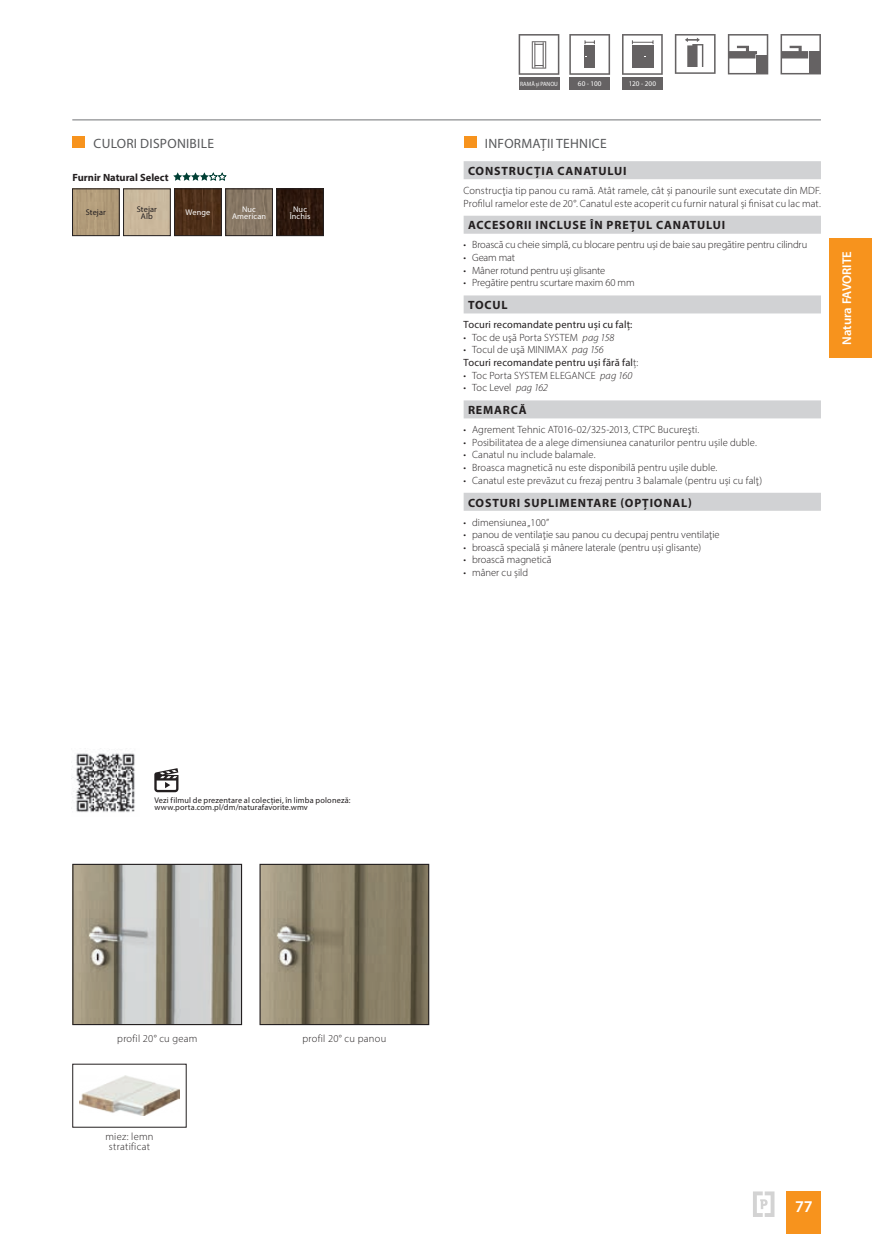
<style>
.page{position:relative;width:872px;height:1234px;background:#fff}
.page>*{position:absolute;margin:0;border:0;box-sizing:border-box;transform-origin:0 0}
.t1{font:600 16.5px "Myriad Pro";color:#fff}
.t2{font:13.5px "Myriad Pro";letter-spacing:.02em;color:#57585a}
.paginacja_model{font:600 12.75px "Myriad Pro";color:#fff}
.Opis_1_head{font:700 12px "Myriad Pro";letter-spacing:.07em;color:#231f20}
.Opis_2_tresc{font:300 10.5px/12.6px "Myriad Pro";letter-spacing:.005em;color:#231f20}
.podpis_wyroznik_w_ra{font:300 10.5px "Myriad Pro";letter-spacing:.025em;color:#231f20}
.Opis_3_punktory{font:10.5px "Myriad Pro";letter-spacing:.01em;color:#231f20}
.Opis_2_tresc-2{font:10.5px "Myriad Pro";letter-spacing:.01em;color:#231f20}
.Opis_2_tresc-3{font:300 10.5px "Myriad Pro";letter-spacing:-.015em;color:#231f20}
.t3{font:700 10.5px "Myriad Pro";color:#231f20}
.kolor_podpis_bialy{font:8.25px/7.5px "Myriad Pro";letter-spacing:.015em;color:#231f20;text-align:center}
.t4{font:8.25px/7.5px "Myriad Pro";letter-spacing:.02em;color:#fff;text-align:center}
.t5{font:7.2px "Myriad Pro";color:#fff}
.t6{font:6.15px "Myriad Pro";letter-spacing:.005em;color:#fff;scale:.92 1}
.s1{font-style:italic}
.s2{font-weight:300}
</style>
<div class="page">
<hr style="left:0;top:119px;width:1px;height:319px;background:#f7931d">
<div style="left:72px;top:136px;width:13px;height:12px;background:#f7931d"></div>
<div style="left:787px;top:1191px;width:34px;height:42px;background:#f7931d"></div>
<hr style="left:72px;top:119px;width:749px;height:1px;background:#717275">
<svg style="left:780px;top:34px;width:41px;height:40px"></svg>
<div style="left:809px;top:51px;width:11px;height:23px;background:#656263"></div>
<svg style="left:728px;top:34px;width:40px;height:40px"></svg>
<div style="left:829px;top:238px;width:43px;height:119px;background:#f7931d"></div>
<svg style="left:753px;top:1191px;width:21px;height:25px"></svg>
<img style="left:74px;top:865px;width:166px;height:157px">
<div style="left:72px;top:863px;width:170px;height:161px;border:1px solid #231f20"></div>
<img style="left:261px;top:865px;width:166px;height:157px">
<div style="left:259px;top:863px;width:170px;height:161px;border:1px solid #231f20"></div>
<div style="left:622px;top:77px;width:41px;height:12px;background:#656263"></div>
<svg style="left:622px;top:34px;width:41px;height:41px"></svg>
<div style="left:569px;top:77px;width:41px;height:12px;background:#656263"></div>
<svg style="left:569px;top:34px;width:41px;height:41px"></svg>
<svg style="left:675px;top:34px;width:40px;height:40px"></svg>
<div style="left:463px;top:161px;width:358px;height:18px;background:#d1d2d4"></div>
<div style="left:463px;top:216px;width:358px;height:18px;background:#d1d2d4"></div>
<div style="left:463px;top:295px;width:358px;height:18px;background:#d1d2d4"></div>
<div style="left:463px;top:400px;width:358px;height:18px;background:#d1d2d4"></div>
<div style="left:463px;top:492px;width:358px;height:18px;background:#d1d2d4"></div>
<img style="left:74px;top:191px;width:43px;height:43px">
<div style="left:72px;top:189px;width:47px;height:47px;border:1px solid #231f20"></div>
<div style="left:123px;top:189px;width:47px;height:47px;border:1px solid #231f20"></div>
<img style="left:176px;top:191px;width:43px;height:43px">
<div style="left:174px;top:189px;width:47px;height:47px;border:1px solid #231f20"></div>
<img style="left:227px;top:191px;width:44px;height:43px">
<div style="left:225px;top:189px;width:48px;height:47px;border:1px solid #231f20"></div>
<img style="left:278px;top:191px;width:44px;height:43px">
<div style="left:276px;top:189px;width:48px;height:47px;border:1px solid #231f20"></div>
<svg style="left:173px;top:172px;width:54px;height:9px"></svg>
<svg style="left:154px;top:768px;width:24px;height:24px"></svg>
<img style="left:72px;top:748px;width:63px;height:64px">
<div style="left:518px;top:77px;width:41px;height:12px;background:#656263"></div>
<svg style="left:518px;top:34px;width:41px;height:41px"></svg>
<img style="left:80px;top:1075px;width:99px;height:40px">
<div style="left:463px;top:136px;width:13px;height:12px;background:#f7931d"></div>
<p class="t2" style="left:94px;top:135px;width:122px">CULORI DISPONIBILE</p>
<p class="t3" style="left:72px;top:170px;width:98px">Furnir Natural Select</p>
<p class="kolor_podpis_bialy" style="left:86px;top:209px;width:22px">Stejar</p>
<p class="kolor_podpis_bialy" style="left:137px;top:205px;width:22px">Stejar<br>Alb</p>
<p class="t4" style="left:185px;top:209px;width:26px">Wenge</p>
<p class="t4" style="left:232px;top:205px;width:36px">Nuc<br>American</p>
<p class="t4" style="left:290px;top:205px;width:22px">Nuc<br>Închis</p>
<p class="kolor_podpis_bialy" style="left:154px;top:796px;width:198px">Vezi filmul de prezentare al colecției, în limba poloneză:</p>
<p class="kolor_podpis_bialy" style="left:154px;top:803px;width:155px">www.porta.com.pl/dm/naturafavorite.wmv</p>
<p class="t6" style="left:520px;top:80px;width:43px">RAMĂ și PANOU</p>
<p class="t5" style="left:578px;top:79px;width:25px">60 - 100</p>
<p class="t5" style="left:629px;top:79px;width:29px">120 - 200</p>
<p class="t2" style="left:485px;top:135px;width:123px">INFORMAȚII TEHNICE</p>
<p class="Opis_1_head" style="left:468px;top:163px;width:160px">CONSTRUCȚIA CANATULUI</p>
<p class="Opis_2_tresc" style="left:463px;top:184px;width:358px">Construcţia tip panou cu ramă. Atât ramele, cât și panourile sunt executate din MDF.<br>Profilul ramelor este de 20°. Canatul este acoperit cu furnir natural și finisat cu lac mat.</p>
<p class="Opis_1_head" style="left:468px;top:217px;width:259px">ACCESORII INCLUSE ÎN PREȚUL CANATULUI</p>
<p class="Opis_2_tresc" style="left:463px;top:238px;width:345px">• Broască cu cheie simplă, cu blocare pentru uși de baie sau pregătire pentru cilindru</p>
<p class="Opis_2_tresc" style="left:463px;top:251px;width:53px">• Geam mat</p>
<p class="Opis_2_tresc-3" style="left:463px;top:264px;width:143px">• Mâner rotund pentru uși glisante</p>
<p class="Opis_2_tresc" style="left:463px;top:276px;width:172px">• Pregătire pentru scurtare maxim 60 mm</p>
<p class="Opis_1_head" style="left:468px;top:297px;width:41px">TOCUL</p>
<p class="Opis_2_tresc-2" style="left:463px;top:318px;width:170px">Tocuri recomandate pentru uși cu falț:</p>
<p class="Opis_2_tresc" style="left:463px;top:331px;width:152px">• Toc de uşă Porta SYSTEM <span class="s1">pag 158</span></p>
<p class="Opis_2_tresc" style="left:463px;top:343px;width:142px">• Tocul de uşă MINIMAX <span class="s1">pag 156</span></p>
<p class="Opis_3_punktory" style="left:463px;top:356px;width:176px">Tocuri recomandate pentru uși fără fal<span class="s2">ț:</span></p>
<p class="Opis_2_tresc" style="left:463px;top:368px;width:170px">• Toc Porta SYSTEM ELEGANCE <span class="s1">pag 160</span></p>
<p class="Opis_2_tresc" style="left:463px;top:381px;width:86px">• Toc Level <span class="s1">pag 162</span></p>
<p class="Opis_1_head" style="left:468px;top:402px;width:60px">REMARCĂ</p>
<p class="Opis_2_tresc" style="left:463px;top:423px;width:236px">• Agrement Tehnic AT016-02/325-2013, CTPC Bucureşti.</p>
<p class="Opis_2_tresc" style="left:463px;top:436px;width:294px">• Posibilitatea de a alege dimensiunea canaturilor pentru ușile duble.</p>
<p class="Opis_2_tresc" style="left:463px;top:448px;width:132px">• Canatul nu include balamale.</p>
<p class="Opis_2_tresc" style="left:463px;top:461px;width:254px">• Broasca magnetică nu este disponibilă pentru ușile duble.</p>
<p class="Opis_2_tresc" style="left:463px;top:473px;width:300px">• Canatul este prevăzut cu frezaj pentru 3 balamale (pentru uși cu falţ)</p>
<p class="Opis_1_head" style="left:468px;top:494px;width:225px">COSTURI SUPLIMENTARE (OPȚIONAL)</p>
<p class="Opis_2_tresc" style="left:463px;top:515px;width:87px">• dimensiunea „100”</p>
<p class="Opis_2_tresc" style="left:463px;top:528px;width:257px">• panou de ventilaţie sau panou cu decupaj pentru ventilaţie</p>
<p class="Opis_2_tresc" style="left:463px;top:540px;width:239px">• broască specială și mânere laterale (pentru uși glisante)</p>
<p class="Opis_2_tresc" style="left:463px;top:553px;width:89px">• broască magnetică</p>
<p class="Opis_2_tresc" style="left:463px;top:566px;width:66px">• mâner cu șild</p>
<p class="paginacja_model" style="left:839px;top:344px;width:95px;rotate:-90deg">Natura FAVORITE</p>
<p class="podpis_wyroznik_w_ra" style="left:117px;top:1031px;width:82px">profil 20° cu geam</p>
<p class="podpis_wyroznik_w_ra" style="left:302px;top:1031px;width:85px">profil 20° cu panou</p>
<p class="podpis_wyroznik_w_ra" style="left:105px;top:1129px;width:50px">miez: lemn</p>
<p class="podpis_wyroznik_w_ra" style="left:109px;top:1140px;width:42px">stratificat</p>
<h1 class="t1" style="left:795px;top:1195px;width:19px">77</h1>
</div>
